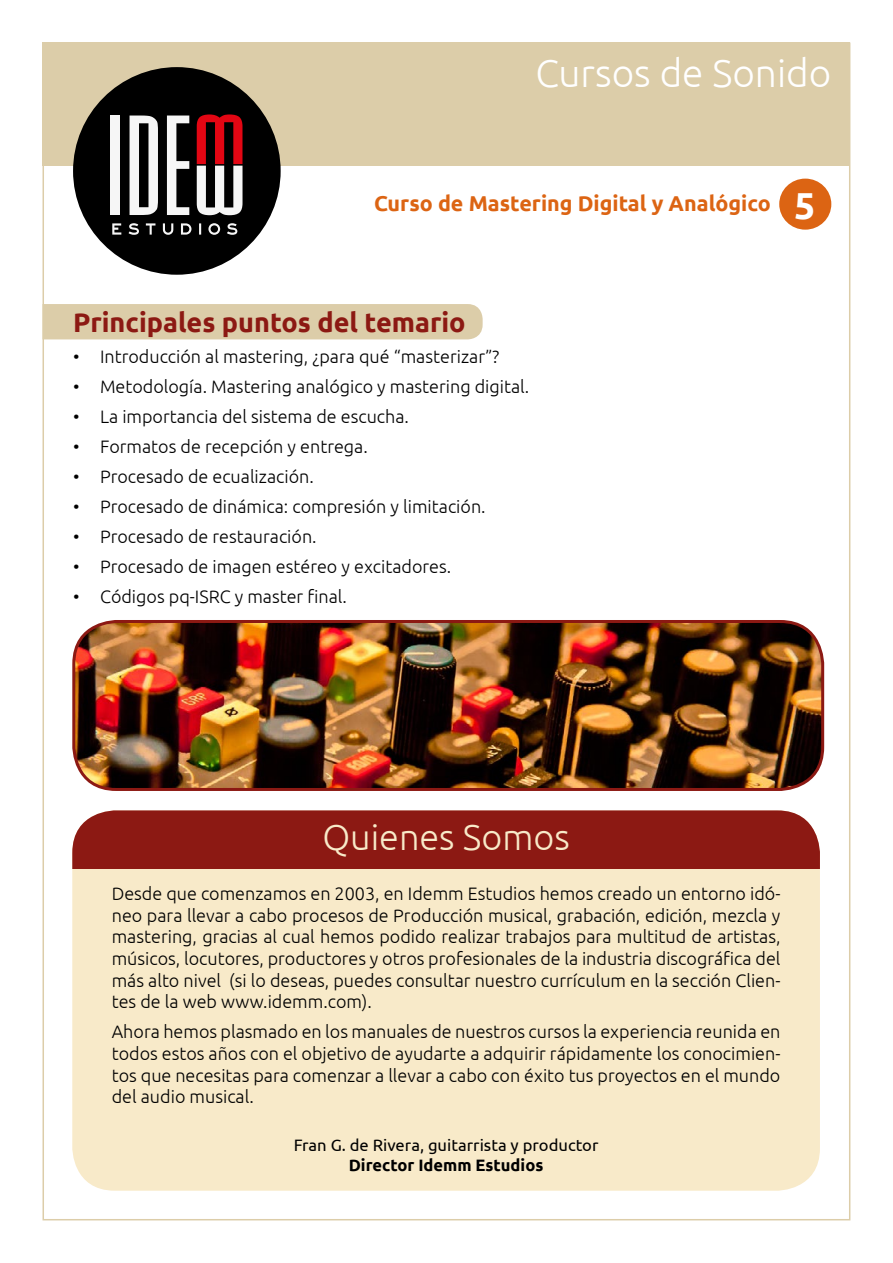
<style>
.page{position:relative;width:893px;height:1263px;background:#fff}
.page>*{position:absolute;margin:0;border:0;box-sizing:border-box;transform-origin:0 0}
.t1{font:300 38.7px "Ubuntu";color:#fff}
.t2{font:300 36px "Ubuntu";color:#f8eac9}
.t3{font:700 27px "Ubuntu";color:#8c1913}
.t4{font:700 21.45px "Ubuntu";color:#dc6413}
.t5{font:300 18px/21.6px "Ubuntu";color:#000;text-align:justify}
.t6{font:16.5px "Ubuntu";color:#000}
.t7{font:700 16.5px "Ubuntu";color:#000}
.s1{font-size:37.5px;color:#fff}
</style>
<div class="page">
<div style="left:43px;top:43px;width:807px;height:123px;background:#dccda9"></div>
<div style="left:73px;top:67px;width:208px;height:208px;background:#000;border-radius:50%"></div>
<div style="left:111px;top:116px;width:9px;height:99px;background:#f6f6f6"></div>
<svg style="left:130px;top:116px;width:28px;height:99px"></svg>
<svg style="left:167px;top:116px;width:22px;height:99px"></svg>
<svg style="left:197px;top:114px;width:46px;height:101px"></svg>
<svg style="left:112px;top:223px;width:125px;height:12px"></svg>
<div style="left:43px;top:304px;width:440px;height:35px;background:#dccda9"></div>
<div style="left:779px;top:179px;width:52px;height:51px;background:#dc6413;border-radius:50%"></div>
<img style="left:74px;top:621px;width:749px;height:168px">
<div style="left:72px;top:620px;width:752px;height:171px;border:3px solid #8c1913;border-radius:43px"></div>
<div style="left:72px;top:810px;width:748px;height:381px;background:#f8eac9;border-radius:43px"></div>
<div style="left:72px;top:810px;width:748px;height:58px;background:#8c1913"></div>
<h1 class="t1" style="left:535px;top:50px;width:297px">Cursos de Sonido</h1>
<p class="t4" style="left:374px;top:190px;width:443px">Curso de Mastering Digital y Analógico <span class="s1">5</span></p>
<h3 class="t3" style="left:73px;top:306px;width:394px">Principales puntos del temario</h3>
<p class="t5" style="left:73px;top:345px;width:428px">• Introducción al mastering, ¿para qué “masterizar”?</p>
<p class="t5" style="left:73px;top:375px;width:458px">• Metodología. Mastering analógico y mastering digital.</p>
<p class="t5" style="left:73px;top:405px;width:338px">• La importancia del sistema de escucha.</p>
<p class="t5" style="left:73px;top:435px;width:296px">• Formatos de recepción y entrega.</p>
<p class="t5" style="left:73px;top:465px;width:242px">• Procesado de ecualización.</p>
<p class="t5" style="left:73px;top:495px;width:414px">• Procesado de dinámica: compresión y limitación.</p>
<p class="t5" style="left:73px;top:525px;width:245px">• Procesado de restauración.</p>
<p class="t5" style="left:73px;top:556px;width:380px">• Procesado de imagen estéreo y excitadores.</p>
<p class="t5" style="left:73px;top:586px;width:275px">• Códigos pq-ISRC y master final.</p>
<h2 class="t2" style="left:322px;top:816px;width:249px">Quienes Somos</h2>
<p class="t5" style="left:112px;top:882px;width:670px">Desde que comenzamos en 2003, en Idemm Estudios hemos creado un entorno idó&shy;neo para llevar a cabo procesos de Producción musical, grabación, edición, mezcla y mastering, gracias al cual hemos podido realizar trabajos para multitud de artistas, músicos, locutores, productores y otros profesionales de la industria discográfica del más alto nivel (si lo deseas, puedes consultar nuestro currículum en la sección Clien&shy;tes de la web www.idemm.com).</p>
<p class="t5" style="left:112px;top:1021px;width:670px">Ahora hemos plasmado en los manuales de nuestros cursos la experiencia reunida en todos estos años con el objetivo de ayudarte a adquirir rápidamente los conocimien&shy;tos que necesitas para comenzar a llevar a cabo con éxito tus proyectos en el mundo del audio musical.</p>
<p class="t6" style="left:294px;top:1135px;width:306px">Fran G. de Rivera, guitarrista y productor</p>
<p class="t7" style="left:349px;top:1155px;width:196px">Director Idemm Estudios</p>
</div>
